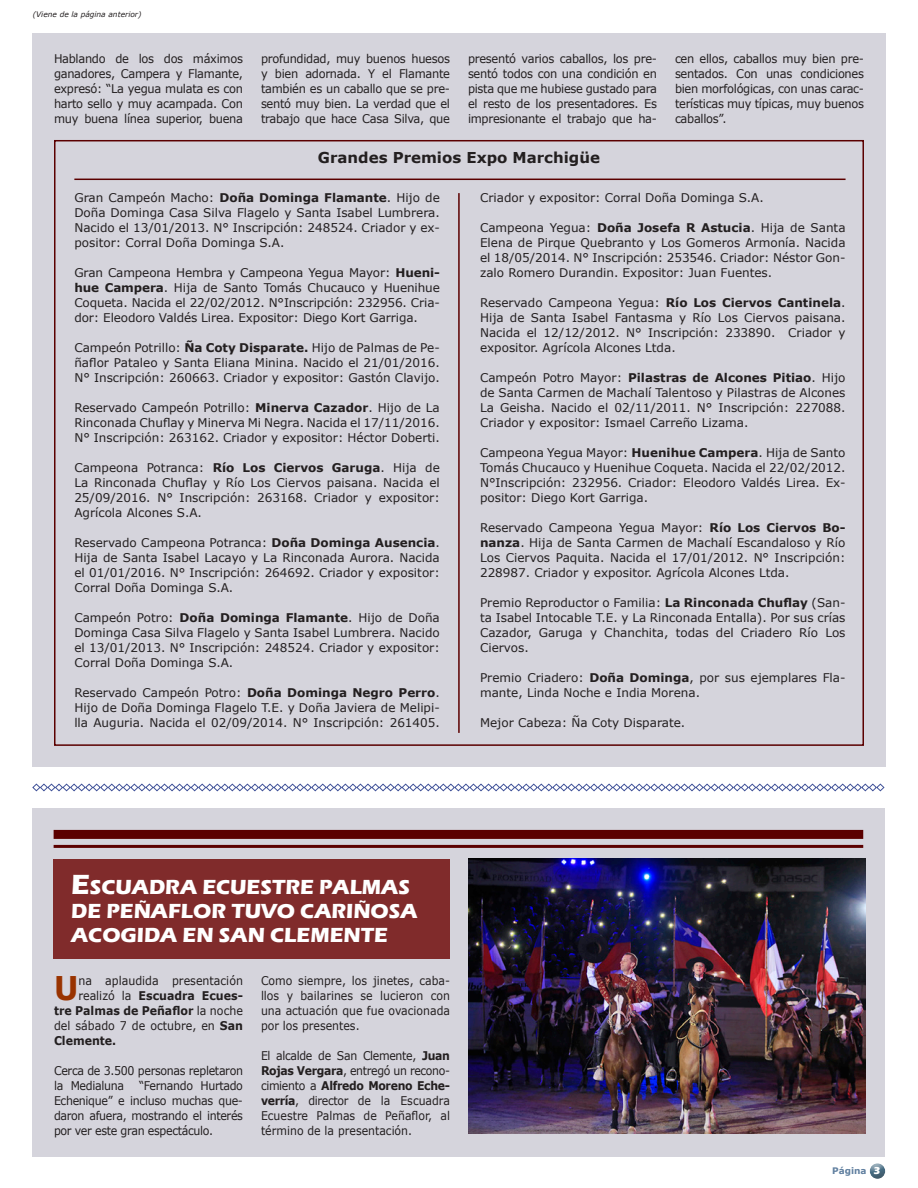
<style>
.page{position:relative;width:918px;height:1188px;background:#fff}
.page>*{position:absolute;margin:0;border:0;box-sizing:border-box;transform-origin:0 0}
.t1{font:700 32.7px "Verdana";color:#930;scale:.92 1}
.t2{font:700 21px/24px "Eras ITC";color:#fff}
.t3{font:700 15px "Verdana";color:#231f20}
.t4{font:12px/15px "Verdana";color:#231f20;text-align:justify}
.t5{font:12px/15px "Verdana";color:#231f20;text-align:justify;scale:.95 1}
.t6{font:12px/15px "Verdana";color:#231f20;text-align:justify;scale:.91 1}
.t7{font:12px/15px "Verdana";color:#231f20;text-align:justify;scale:.92 1}
.t8{font:700 12px "Verdana";color:#231f20;scale:.92 1}
.t9{font:12px/15px "Verdana";letter-spacing:-.03em;color:#231f20;scale:.92 1}
.t10{font:700 9px "Verdana";color:#6180a0}
.t11{font:italic 7.5px "Verdana";color:#231f20}
.s1{font-weight:700}
.s2{font-size:28.5px}
.s3{font-weight:400}
.s4{font-family:"Eras ITC";font-size:10.5px;color:#fff}
</style>
<div class="page">
<div style="left:869px;top:1162px;width:18px;height:11px;background:#fff;opacity:.75"></div>
<div style="left:869px;top:1167px;width:18px;height:12px;background:#231f20;opacity:.75"></div>
<svg style="left:32px;top:783px;width:853px;height:9px"></svg>
<div style="left:32px;top:808px;width:852px;height:348px;background:#d5d4dc"></div>
<div style="left:54px;top:860px;width:396px;height:99px;background:#802b2b"></div>
<div style="left:54px;top:830px;width:809px;height:9px;background:#5b0000"></div>
<hr style="left:54px;top:845px;width:809px;height:3px;background:#5b0000">
<hr style="left:458px;top:193px;width:2px;height:540px;background:#5b0000">
<hr style="left:74px;top:179px;width:772px;height:1px;background:#5b0000">
<img style="left:469px;top:859px;width:396px;height:275px">
<p class="t11" style="left:33px;top:9px;width:110px">(Viene de la página anterior)</p>
<p class="t5" style="left:54px;top:51px;width:200px">Hablando de los dos máximos ganadores, Campera y Flamante, expresó: “La yegua mulata es con harto sello y muy acampada. Con muy buena línea superior, buena</p>
<p class="t5" style="left:261px;top:51px;width:200px">profundidad, muy buenos huesos y bien adornada. Y el Flamante también es un caballo que se pre&shy;sentó muy bien. La verdad que el trabajo que hace Casa Silva, que</p>
<p class="t5" style="left:468px;top:51px;width:200px">presentó varios caballos, los pre&shy;sentó todos con una condición en pista que me hubiese gustado para el resto de los presentadores. Es impresionante el trabajo que ha-</p>
<p class="t5" style="left:675px;top:51px;width:200px">cen ellos, caballos muy bien pre&shy;sentados. Con unas condiciones bien morfológicas, con unas carac&shy;terísticas muy típicas, muy buenos caballos”.</p>
<p class="t3" style="left:318px;top:147px;width:284px">Grandes Premios Expo Marchigüe</p>
<p class="t4" style="left:74px;top:190px;width:367px">Gran Campeón Macho: <span class="s1">Doña Dominga Flamante</span>. Hijo de Doña Dominga Casa Silva Flagelo y Santa Isabel Lumbrera.<br>Nacido el 13/01/2013. N° Inscripción: 248524. Criador y ex&shy;positor: Corral Doña Dominga S.A.</p>
<p class="t4" style="left:74px;top:265px;width:367px">Gran Campeona Hembra y Campeona Yegua Mayor: <span class="s1">Hueni&shy;hue Campera</span>. Hija de Santo Tomás Chucauco y Huenihue Coqueta. Nacida el 22/02/2012. N°Inscripción: 232956. Cria&shy;dor: Eleodoro Valdés Lirea. Expositor: Diego Kort Garriga.</p>
<p class="t4" style="left:74px;top:340px;width:367px">Campeón Potrillo: <span class="s1">Ña Coty Disparate.</span> Hijo de Palmas de Pe&shy;ñaflor Pataleo y Santa Eliana Minina. Nacido el 21/01/2016.<br>N° Inscripción: 260663. Criador y expositor: Gastón Clavijo.</p>
<p class="t4" style="left:74px;top:400px;width:367px">Reservado Campeón Potrillo: <span class="s1">Minerva Cazador</span>. Hijo de La Rinconada Chuflay y Minerva Mi Negra. Nacida el 17/11/2016.<br>N° Inscripción: 263162. Criador y expositor: Héctor Doberti.</p>
<p class="t4" style="left:74px;top:460px;width:367px">Campeona Potranca: <span class="s1">Río Los Ciervos Garuga</span>. Hija de La Rinconada Chuflay y Río Los Ciervos paisana. Nacida el 25/09/2016. N° Inscripción: 263168. Criador y expositor:<br>Agrícola Alcones S.A.</p>
<p class="t4" style="left:74px;top:535px;width:367px">Reservado Campeona Potranca: <span class="s1">Doña Dominga Ausencia</span>.<br>Hija de Santa Isabel Lacayo y La Rinconada Aurora. Nacida el 01/01/2016. N° Inscripción: 264692. Criador y expositor:<br>Corral Doña Dominga S.A.</p>
<p class="t4" style="left:74px;top:610px;width:367px">Campeón Potro: <span class="s1">Doña Dominga Flamante</span>. Hijo de Doña Dominga Casa Silva Flagelo y Santa Isabel Lumbrera. Nacido el 13/01/2013. N° Inscripción: 248524. Criador y expositor:<br>Corral Doña Dominga S.A.</p>
<p class="t4" style="left:74px;top:685px;width:367px">Reservado Campeón Potro: <span class="s1">Doña Dominga Negro Perro</span>.<br>Hijo de Doña Dominga Flagelo T.E. y Doña Javiera de Melipi&shy;lla Auguria. Nacida el 02/09/2014. N° Inscripción: 261405.</p>
<p class="t4" style="left:480px;top:190px;width:285px">Criador y expositor: Corral Doña Dominga S.A.</p>
<p class="t4" style="left:480px;top:220px;width:367px">Campeona Yegua: <span class="s1">Doña Josefa R Astucia</span>. Hija de Santa Elena de Pirque Quebranto y Los Gomeros Armonía. Nacida el 18/05/2014. N° Inscripción: 253546. Criador: Néstor Gon&shy;zalo Romero Durandin. Expositor: Juan Fuentes.</p>
<p class="t4" style="left:480px;top:295px;width:367px">Reservado Campeona Yegua: <span class="s1">Río Los Ciervos Cantinela</span>.<br>Hija de Santa Isabel Fantasma y Río Los Ciervos paisana.<br>Nacida el 12/12/2012. N° Inscripción: 233890. Criador y expositor. Agrícola Alcones Ltda.</p>
<p class="t4" style="left:480px;top:370px;width:367px">Campeón Potro Mayor: <span class="s1">Pilastras de Alcones Pitiao</span>. Hijo de Santa Carmen de Machalí Talentoso y Pilastras de Alcones La Geisha. Nacido el 02/11/2011. N° Inscripción: 227088.<br>Criador y expositor: Ismael Carreño Lizama.</p>
<p class="t4" style="left:480px;top:445px;width:367px">Campeona Yegua Mayor: <span class="s1">Huenihue Campera</span>. Hija de Santo Tomás Chucauco y Huenihue Coqueta. Nacida el 22/02/2012.<br>N°Inscripción: 232956. Criador: Eleodoro Valdés Lirea. Ex&shy;positor: Diego Kort Garriga.</p>
<p class="t4" style="left:480px;top:520px;width:367px">Reservado Campeona Yegua Mayor: <span class="s1">Río Los Ciervos Bo&shy;nanza</span>. Hija de Santa Carmen de Machalí Escandaloso y Río Los Ciervos Paquita. Nacida el 17/01/2012. N° Inscripción:<br>228987. Criador y expositor. Agrícola Alcones Ltda.</p>
<p class="t4" style="left:480px;top:595px;width:367px">Premio Reproductor o Familia: <span class="s1">La Rinconada Chuflay</span> (San&shy;ta Isabel Intocable T.E. y La Rinconada Entalla). Por sus crías Cazador, Garuga y Chanchita, todas del Criadero Río Los Ciervos.</p>
<p class="t4" style="left:480px;top:670px;width:367px">Premio Criadero: <span class="s1">Doña Dominga</span>, por sus ejemplares Fla&shy;mante, Linda Noche e India Morena.</p>
<p class="t4" style="left:480px;top:715px;width:207px">Mejor Cabeza: Ña Coty Disparate.</p>
<h2 class="t2" style="left:71px;top:875px;width:348px"><span class="s2">E</span>SCUADRA ECUESTRE PALMAS<br>DE PEÑAFLOR TUVO CARIÑOSA<br>ACOGIDA EN SAN CLEMENTE</h2>
<p class="t6" style="left:261px;top:973px;width:209px">Como siempre, los jinetes, caba&shy;llos y bailarines se lucieron con una actuación que fue ovacionada por los presentes.</p>
<p class="t6" style="left:261px;top:1048px;width:209px">El alcalde de San Clemente, <span class="s1">Juan Rojas Vergara</span>, entregó un recono&shy;cimiento a <span class="s1">Alfredo Moreno Eche&shy;verría</span>, director de la Escuadra Ecuestre Palmas de Peñaflor, al término de la presentación.</p>
<h1 class="t1" style="left:54px;top:965px;width:23px">U</h1>
<p class="t7" style="left:78px;top:973px;width:180px">na aplaudida presentación</p>
<p class="t8" style="left:78px;top:987px;width:180px"><span class="s3">realizó la</span> Escuadra Ecues-</p>
<p class="t8" style="left:54px;top:1002px;width:207px">tre Palmas de Peñaflor <span class="s3">la noche</span></p>
<p class="t7" style="left:54px;top:1018px;width:207px">del sábado 7 de octubre, en <span class="s1">San</span></p>
<p class="t8" style="left:54px;top:1032px;width:69px">Clemente.</p>
<p class="t9" style="left:54px;top:1063px;width:207px">Cerca de 3.500 personas repletaron la Medialuna</p>
<p class="t7" style="left:54px;top:1078px;width:207px;text-indent:85px">“Fernando Hurtado Echenique” e incluso muchas que&shy;daron afuera, mostrando el interés por ver este gran espectáculo.</p>
<p class="t10" style="left:832px;top:1164px;width:50px">Página <span class="s4">3</span></p>
</div>
